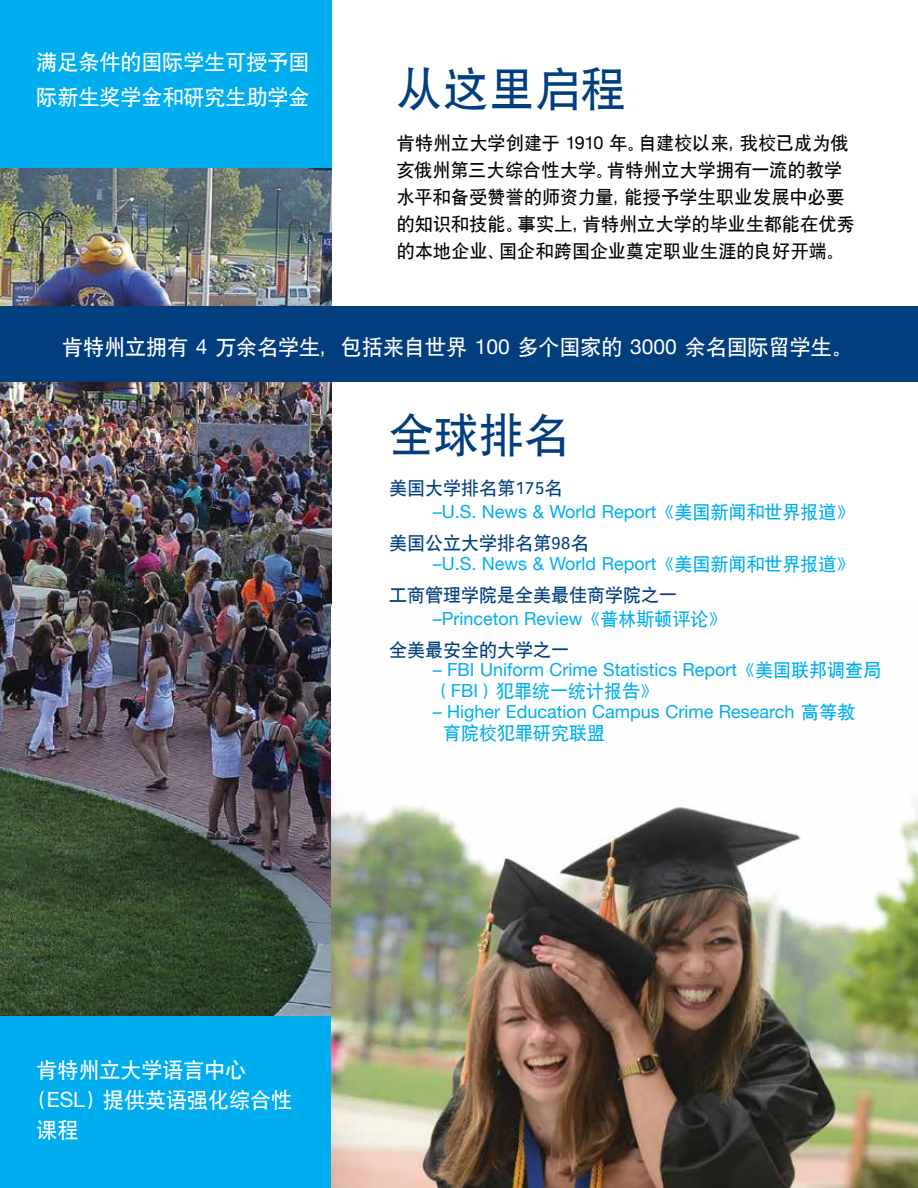
<style>
.page{position:relative;width:918px;height:1188px;background:#fff}
.page>*{position:absolute;margin:0;border:0;box-sizing:border-box;transform-origin:0 0}
.t1{font:45px "SIL Hei Med Jian";letter-spacing:.005em;color:#003e7e}
.t2{font:21px/30px "SIL Hei Med Jian";color:#fff}
.t3{font:18px "Helvetica Neue";color:#00aeef}
.t4{font:18px/27px "SIL Hei Med Jian";letter-spacing:.01em;color:#000}
.t5{font:18px "SIL Hei Med Jian";color:#003e7e}
.t6{font:18px "SIL Hei Med Jian";color:#00aeef}
.s1{font-family:"Helvetica Neue"}
.s2{font-family:"SIL Hei Med Jian"}
</style>
<div class="page">
<img style="left:0;top:167px;width:332px;height:849px">
<div style="left:0;top:1016px;width:903px;height:172px;background:#00aeef"></div>
<div style="left:0;top:306px;width:918px;height:76px;background:#003e7e"></div>
<div style="left:0;top:0;width:332px;height:167px;background:#00aeef"></div>
<img style="left:332px;top:780px;width:586px;height:408px">
<p class="t2" style="left:36px;top:43px;width:274px;line-height:34.5px">满足条件的国际学生可授予国际新生奖学金和研究生助学金</p>
<h1 class="t1" style="left:397px;top:59px;width:230px">从这里启程</h1>
<p class="t4" style="left:397px;top:128px;width:459px">肯特州立大学创建于 <span class="s1">1910</span> 年。自建校以来，我校已成为俄亥俄州第三大综合性大学。肯特州立大学拥有一流的教学水平和备受赞誉的师资力量，能授予学生职业发展中必要的知识和技能。事实上，肯特州立大学的毕业生都能在优秀的本地企业、国企和跨国企业奠定职业生涯的良好开端。</p>
<p class="t2" style="left:62px;top:330px;width:792px">肯特州立拥有 <span class="s1">4</span> 万余名学生，包括来自世界 <span class="s1">100</span> 多个国家的 <span class="s1">3000</span> 余名国际留学生。</p>
<h1 class="t1" style="left:389px;top:405px;width:181px">全球排名</h1>
<p class="t5" style="left:389px;top:476px;width:175px">美国大学排名第175名</p>
<p class="t3" style="left:433px;top:499px;width:423px">–U.S. News &amp; World Report<span class="s2">《美国新闻和世界报道》</span></p>
<p class="t5" style="left:389px;top:531px;width:201px">美国公立大学排名第98名</p>
<p class="t3" style="left:433px;top:550px;width:423px">–U.S. News &amp; World Report<span class="s2">《美国新闻和世界报道》</span></p>
<p class="t5" style="left:389px;top:583px;width:289px">工商管理学院是全美最佳商学院之一</p>
<p class="t3" style="left:433px;top:605px;width:295px">–Princeton Review<span class="s2">《普林斯顿评论》</span></p>
<p class="t5" style="left:389px;top:638px;width:181px">全美最安全的大学之一</p>
<p class="t3" style="left:433px;top:657px;width:450px">– FBI Uniform Crime Statistics Report<span class="s2">《美国联邦调查局</span></p>
<p class="t6" style="left:433px;top:679px;width:227px">（<span class="s1">FBI</span>）犯罪统一统计报告》</p>
<p class="t3" style="left:433px;top:698px;width:424px">– Higher Education Campus Crime Research <span class="s2">高等教</span></p>
<p class="t6" style="left:443px;top:721px;width:163px">育院校犯罪研究联盟</p>
<p class="t2" style="left:36px;top:1053px;width:257px">肯特州立大学语言中心(<span class="s1">ESL</span>) 提供英语强化综合性课程</p>
</div>
